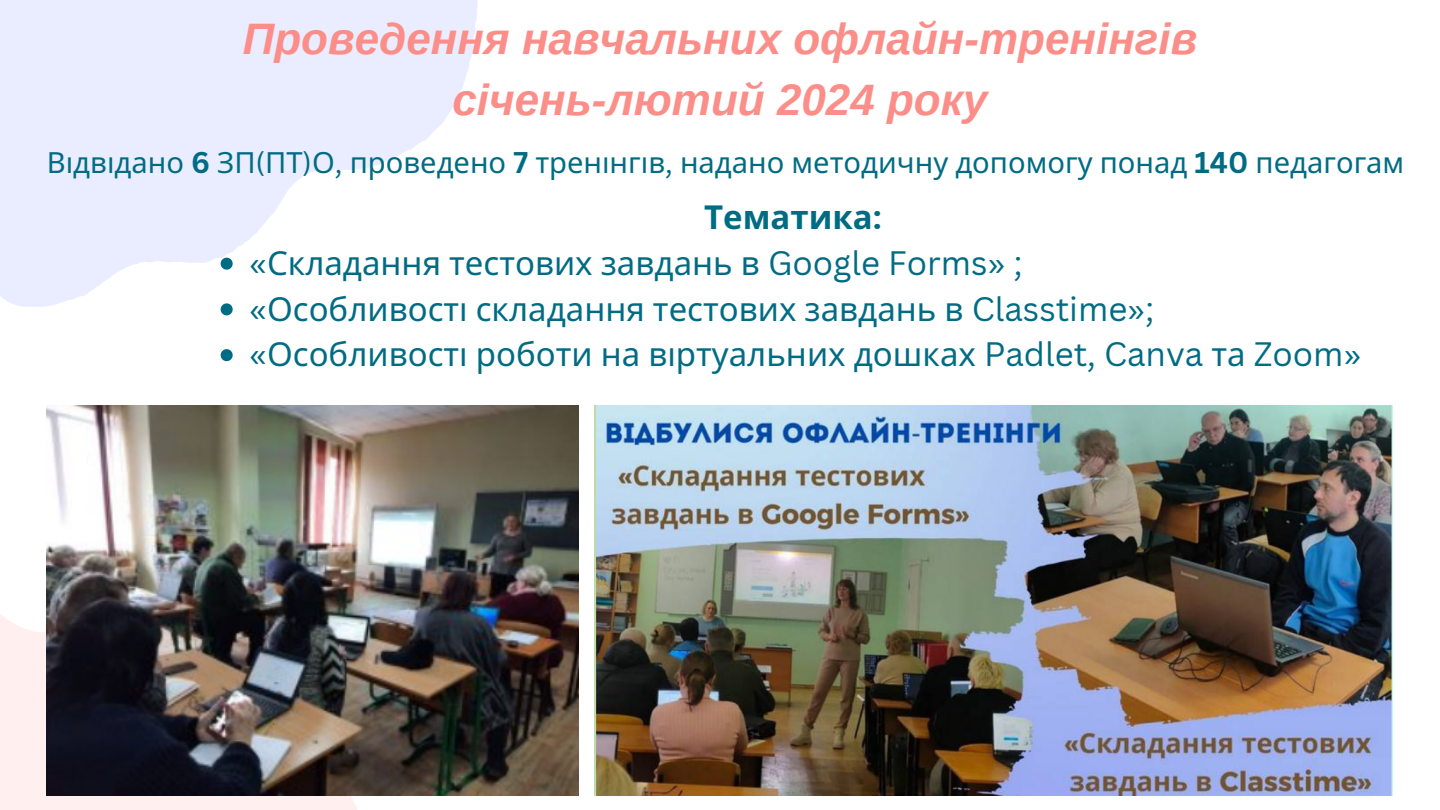
<style>
.page{position:relative;width:1440px;height:810px;background:#fff}
.page>*{position:absolute;margin:0;border:0;box-sizing:border-box;transform-origin:0 0}
.t1{font:italic 700 44px/61.5px "Arimo";color:#fb8e89;text-align:center}
.t2{font:33px/45.8px "Noto Sans";color:#006c84}
.t3{font:29.2px "Noto Sans";color:#006c84}
.s1{font-family:"Canva Sans";font-weight:700}
.s2{font-family:"Canva Sans"}
.s3{font-weight:700}
</style>
<div class="page">
<svg style="left:0;top:587px;width:357px;height:223px;fill:#fff0ef"></svg>
<img style="left:595px;top:405px;width:798px;height:391px">
<img style="left:47px;top:405px;width:532px;height:391px">
<svg style="left:221px;top:307px;width:12px;height:8px"></svg>
<svg style="left:221px;top:349px;width:12px;height:12px"></svg>
<svg style="left:0;top:0;width:478px;height:307px;fill:#eaedff"></svg>
<h1 class="t1" style="left:243px;top:8px;width:956px">Проведення навчальних офлайн-тренінгів січень-лютий 2024 року</h1>
<p class="t3" style="left:47px;top:142px;width:1359px">Відвідано <span class="s1">6</span> ЗП<span class="s2">(</span>ПТ<span class="s2">)</span>О<span class="s2">,</span> проведено <span class="s1">7</span> трені нгі в<span class="s2">,</span> надано методичну допомогу понад <span class="s1">140</span> педагогам</p>
<p class="t2" style="left:249px;top:193px;width:1114px;text-indent:455px"><span class="s3">Тематика</span><span class="s1">:<br></span><span class="s2">«</span>Складання тестових завдань в <span class="s2">Google Forms» ;<br>«</span>Особливості складання тестових завдань в <span class="s2">Classtime»; «</span>Особливості роботи на ві ртуальних дошках <span class="s2">Padlet, Canva</span> та <span class="s2">Zoom»</span></p>
</div>
